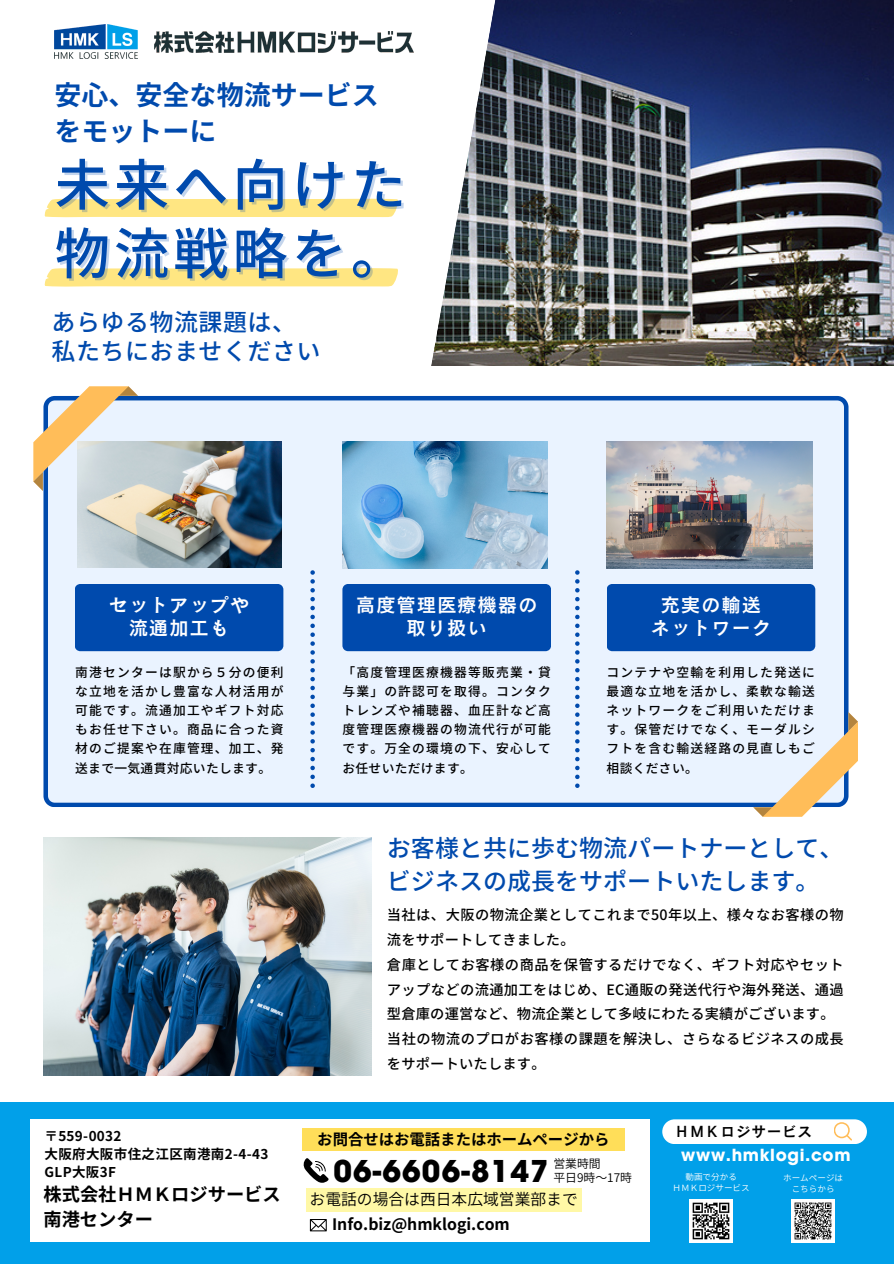
<style>
.page{position:relative;width:894px;height:1264px;background:#fff}
.page>*{position:absolute;margin:0;border:0;box-sizing:border-box;transform-origin:0 0}
.t1{font:500 55.5px "Source Han Sans JP";letter-spacing:.065em;color:#004aad}
.t2{font:700 30px "ITC Avant Garde Pro";letter-spacing:.04em;color:#000}
.t3{font:700 27px/36px "Source Han Sans JP";color:#004aad}
.t4{font:500 24px/32.7px "Source Han Sans JP";color:#004aad}
.t5{font:500 24px/29.2px "Source Han Sans JP";letter-spacing:.02em;color:#004aad}
.t6{font:19.5px/22.5px "Canva Cezanne Pro N DB";letter-spacing:.04em;color:#fff;text-align:center}
.t7{font:700 18.3px/24.8px "Source Han Sans JP";color:#000}
.t8{font:700 16.65px "ITC Avant Garde Pro";letter-spacing:.04em;color:#fff}
.t9{font:700 15.75px "Source Han Sans JP";color:#000}
.t10{font:15.75px "Source Han Sans JP";color:#000}
.t11{font:700 15.45px "Source Han Sans JP";color:#000}
.t12{font:15.45px "Canva Cezanne Pro N DB";color:#000}
.t13{font:500 14.25px/24.8px "Source Han Sans JP";letter-spacing:.025em;color:#000}
.t14{font:700 13.5px "Source Han Sans JP";letter-spacing:.025em;color:#000}
.t15{font:500 12.75px/19.2px "Source Han Sans JP";letter-spacing:.095em;color:#000;text-align:justify}
.t16{font:11.85px "Source Han Sans JP";color:#000}
.t17{font:8.55px "Source Han Sans JP";color:#fff}
</style>
<div class="page">
<div style="left:0;top:1102px;width:893px;height:161px;background:#01a0e9"></div>
<div style="left:662px;top:1119px;width:204px;height:25px;background:#fff;border-radius:12px"></div>
<svg style="left:834px;top:1122px;width:17px;height:18px"></svg>
<div style="left:30px;top:1119px;width:619px;height:121px;background:#fff"></div>
<img style="left:501px;top:0;width:392px;height:366px">
<svg style="left:58px;top:0;width:443px;height:366px"></svg>
<div style="left:43px;top:396px;width:805px;height:410px;background:#eaf3ff"></div>
<svg style="left:310px;top:570px;width:5px;height:218px"></svg>
<svg style="left:575px;top:570px;width:4px;height:218px"></svg>
<div style="left:75px;top:584px;width:208px;height:67px;background:#004aad"></div>
<div style="left:342px;top:584px;width:209px;height:67px;background:#004aad"></div>
<img style="left:43px;top:837px;width:328px;height:238px">
<img style="left:342px;top:441px;width:205px;height:127px">
<svg style="left:33px;top:386px;width:105px;height:105px;background:#e5d4b8"></svg>
<svg style="left:44px;top:198px;width:354px;height:19px;background:#ffe78a"></svg>
<svg style="left:44px;top:268px;width:354px;height:19px;background:#ffe78a"></svg>
<img style="left:606px;top:441px;width:206px;height:127px">
<img style="left:54px;top:25px;width:84px;height:34px">
<img style="left:154px;top:31px;width:259px;height:22px">
<img style="left:689px;top:1199px;width:43px;height:43px">
<svg style="left:303px;top:1157px;width:25px;height:25px"></svg>
<svg style="left:310px;top:1218px;width:17px;height:13px"></svg>
<div style="left:606px;top:584px;width:209px;height:67px;background:#004aad"></div>
<img style="left:77px;top:441px;width:205px;height:126px">
<svg style="left:753px;top:712px;width:104px;height:104px;background:#e6dccc"></svg>
<img style="left:791px;top:1199px;width:43px;height:43px">
<div style="left:302px;top:1127px;width:322px;height:23px;background:#ffde59"></div>
<div style="left:306px;top:1188px;width:275px;height:23px;background:#fff8a6"></div>
<p class="t3" style="left:54px;top:76px;width:325px">安心、安全な物流サービスをモットーに</p>
<h5 class="t1" style="left:54px;top:141px;width:353px">未来へ向けた</h5>
<p class="t1" style="left:54px;top:210px;width:353px">物流戦略を。</p>
<p class="t5" style="left:52px;top:306px;width:270px">あらゆる物流課題は、私たちにおませください</p>
<p class="t6" style="left:108px;top:593px;width:143px">セットアップや流通加工も</p>
<h3 class="t6" style="left:356px;top:593px;width:183px">高度管理医療機器の取り扱い</h3>
<p class="t6" style="left:650px;top:593px;width:122px">充実の輸送ネットワーク</p>
<p class="t15" style="left:606px;top:662px;width:210px">コンテナや空輸を利用した発送に最適な立地を活かし、柔軟な輸送ネットワークをご利用いただけます。保管だけでなく、モーダルシフトを含む輸送経路の見直しもご相談ください。</p>
<h6 class="t15" style="left:75px;top:662px;width:210px">南港センターは駅から５分の便利な立地を活かし豊富な人材活用が可能です。流通加工やギフト対応もお任せ下さい。商品に合った資材のご提案や在庫管理、加工、発送まで一気通貫対応いたします。</h6>
<p class="t15" style="left:342px;top:662px;width:210px;text-align:left">「高度管理医療機器等販売業・貸与業」の許認可を取得。コンタクトレンズや補聴器、血圧計など高度管理医療機器の物流代行が可能です。万全の環境の下、安心してお任せいただけます。</p>
<p class="t4" style="left:387px;top:831px;width:458px">お客様と共に歩む物流パートナーとして、ビジネスの成長をサポートいたします。</p>
<p class="t13" style="left:387px;top:901px;width:458px">当社は、大阪の物流企業としてこれまで50年以上、様々なお客様の物流をサポートしてきました。</p>
<p class="t13" style="left:387px;top:951px;width:458px;text-align:justify">倉庫としてお客様の商品を保管するだけでなく、ギフト対応やセットアップなどの流通加工をはじめ、EC通販の発送代行や海外発送、通過型倉庫の運営など、物流企業として多岐にわたる実績がございます。</p>
<p class="t13" style="left:387px;top:1025px;width:457px">当社の物流のプロがお客様の課題を解決し、さらなるビジネスの成長をサポートいたします。</p>
<p class="t14" style="left:44px;top:1124px;width:79px">〒559-0032</p>
<p class="t14" style="left:44px;top:1142px;width:225px">大阪府大阪市住之江区南港南2-4-43</p>
<h4 class="t14" style="left:44px;top:1160px;width:73px">GLP大阪3F</h4>
<p class="t2" style="left:333px;top:1159px;width:217px">06-6606-8147</p>
<h2 class="t11" style="left:317px;top:1126px;width:293px">お問合せはお電話またはホームページから</h2>
<p class="t16" style="left:553px;top:1154px;width:49px">営業時間</p>
<p class="t16" style="left:553px;top:1168px;width:80px">平日 9時～17時</p>
<p class="t7" style="left:43px;top:1180px;width:239px">株式会社ＨＭＫロジサービス南港センター</p>
<p class="t10" style="left:309px;top:1187px;width:269px">お電話の場合は西日本広域営業部まで</p>
<p class="t9" style="left:332px;top:1211px;width:179px">Info.biz@hmklogi.com</p>
<h6 class="t12" style="left:674px;top:1123px;width:140px">ＨＭＫロジサービス</h6>
<p class="t8" style="left:681px;top:1148px;width:171px">www.hmklogi.com</p>
<p class="t17" style="left:685px;top:1169px;width:53px">動画で分かる</p>
<p class="t17" style="left:672px;top:1180px;width:79px">ＨＭＫロジサービス</p>
<p class="t17" style="left:782px;top:1170px;width:62px">ホームページは</p>
<p class="t17" style="left:791px;top:1181px;width:44px">こちらから</p>
</div>
